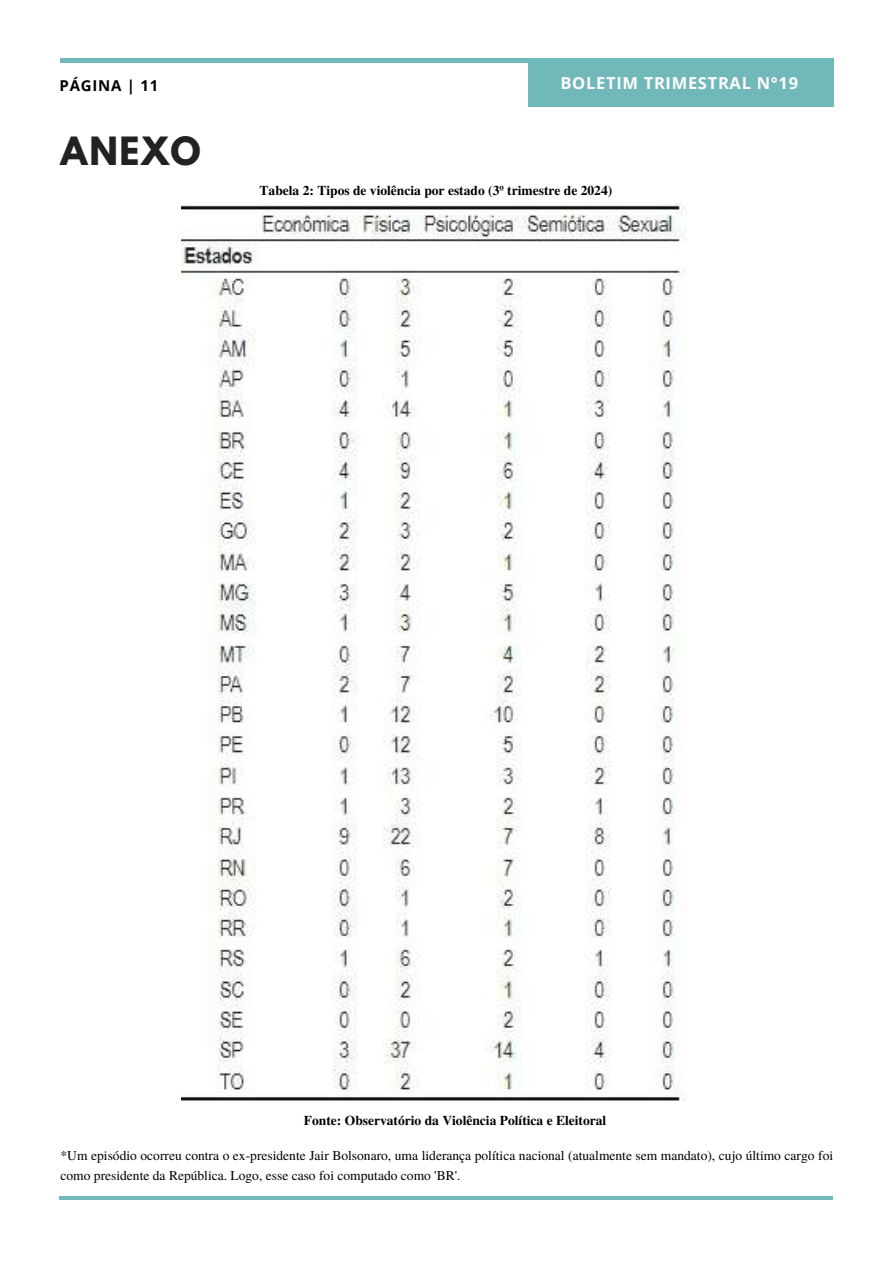
<style>
.page{position:relative;width:894px;height:1264px;background:#fff}
.page>*{position:absolute;margin:0;border:0;box-sizing:border-box;transform-origin:0 0}
.t1{font:700 34.5px "League Spartan";letter-spacing:.05em;color:#222}
.t2{font:700 16.5px "Open Sans";letter-spacing:.04em;color:#fffbfd}
.t3{font:700 15px "Open Sans";letter-spacing:.05em;color:#000}
.t4{font:13.5px/20.2px "Te X Gyre Termes";color:#000}
.t5{font:700 13.5px "Te X Gyre Termes";color:#000}
</style>
<div class="page">
<hr style="left:60px;top:1196px;width:772px;height:3px;background:#71b8bb">
<hr style="left:61px;top:59px;width:771px;height:3px;background:#71b8bb">
<div style="left:528px;top:59px;width:304px;height:47px;background:#71b8bb"></div>
<img style="left:182px;top:204px;width:504px;height:896px">
<p class="t3" style="left:60px;top:74px;width:100px">PÁGINA | 11</p>
<p class="t2" style="left:560px;top:71px;width:239px">BOLETIM TRIMESTRAL N°19</p>
<h1 class="t1" style="left:61px;top:134px;width:142px">ANEXO</h1>
<p class="t5" style="left:259px;top:179px;width:354px">Tabela 2: Tipos de violência por estado (3º trimestre de 2024)</p>
<p class="t5" style="left:304px;top:1109px;width:304px">Fonte: Observatório da Violência Política e Eleitoral</p>
<p class="t4" style="left:61px;top:1144px;width:773px">*Um episódio ocorreu contra o ex-presidente Jair Bolsonaro, uma liderança política nacional (atualmente sem mandato), cujo último cargo foi como presidente da República. Logo, esse caso foi computado como 'BR'.</p>
</div>
